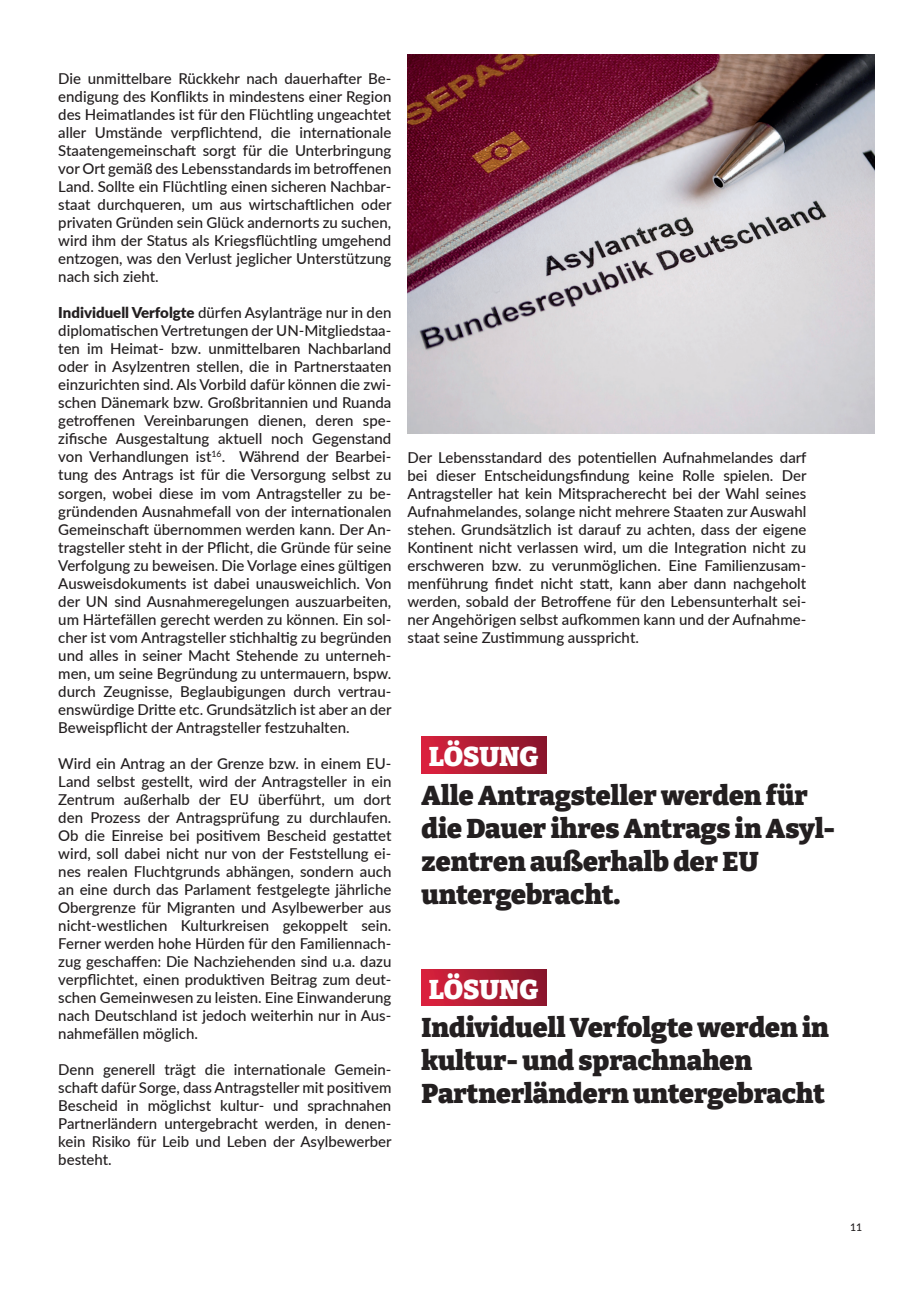
<style>
.page{position:relative;width:919px;height:1289px;background:#fff}
.page>*{position:absolute;margin:0;border:0;box-sizing:border-box;transform-origin:0 0}
.t1{font:100 27px/33px "Bitter";color:#231f20}
.t2{font:100 27px "Bitter";color:#fff}
.t3{font:500 15px/18px "Lato";color:#231f20;text-align:justify}
.t4{font:500 10.5px "Lato";color:#231f20}
.s1{font-weight:900}
</style>
<div class="page">
<img style="left:407px;top:54px;width:467px;height:379px">
<img style="left:421px;top:969px;width:125px;height:36px">
<img style="left:421px;top:736px;width:125px;height:37px">
<p class="t3" style="left:58px;top:69px;width:335px">Die unmittelbare Rückkehr nach dauerhafter Be&shy;endigung des Konflikts in mindestens einer Region des Heimatlandes ist für den Flüchtling ungeachtet aller Umstände verpflichtend, die internationale Staatengemeinschaft sorgt für die Unterbringung vor Ort gemäß des Lebensstandards im betroffenen Land. Sollte ein Flüchtling einen sicheren Nachbar&shy;staat durchqueren, um aus wirtschaftlichen oder privaten Gründen sein Glück andernorts zu suchen, wird ihm der Status als Kriegsflüchtling umgehend entzogen, was den Verlust jeglicher Unterstützung nach sich zieht.</p>
<p class="t3" style="left:58px;top:303px;width:335px"><span class="s1">Individuell Verfolgte</span> dürfen Asylanträge nur in den diplomatischen Vertretungen der UN-Mitgliedstaa&shy;ten im Heimat- bzw. unmittelbaren Nachbarland oder in Asylzentren stellen, die in Partnerstaaten einzurichten sind. Als Vorbild dafür können die zwi&shy;schen Dänemark bzw. Großbritannien und Ruanda getroffenen Vereinbarungen dienen, deren spe&shy;zifische Ausgestaltung aktuell noch Gegenstand von Verhandlungen ist<sup>16</sup>. Während der Bearbei&shy;tung des Antrags ist für die Versorgung selbst zu sorgen, wobei diese im vom Antragsteller zu be&shy;gründenden Ausnahmefall von der internationalen Gemeinschaft übernommen werden kann. Der An&shy;tragsteller steht in der Pflicht, die Gründe für seine Verfolgung zu beweisen. Die Vorlage eines gültigen Ausweisdokuments ist dabei unausweichlich. Von der UN sind Ausnahmeregelungen auszuarbeiten, um Härtefällen gerecht werden zu können. Ein sol&shy;cher ist vom Antragsteller stichhaltig zu begründen und alles in seiner Macht Stehende zu unterneh&shy;men, um seine Begründung zu untermauern, bspw. durch Zeugnisse, Beglaubigungen durch vertrau&shy;enswürdige Dritte etc. Grundsätzlich ist aber an der Beweispflicht der Antragsteller festzuhalten.</p>
<p class="t3" style="left:58px;top:753px;width:334px">Wird ein Antrag an der Grenze bzw. in einem EU-Land selbst gestellt, wird der Antragsteller in ein Zentrum außerhalb der EU überführt, um dort den Prozess der Antragsprüfung zu durchlaufen.<br>Ob die Einreise bei positivem Bescheid gestattet wird, soll dabei nicht nur von der Feststellung ei&shy;nes realen Fluchtgrunds abhängen, sondern auch an eine durch das Parlament festgelegte jährliche Obergrenze für Migranten und Asylbewerber aus nicht-westlichen Kulturkreisen gekoppelt sein.<br>Ferner werden hohe Hürden für den Familiennach&shy;zug geschaffen: Die Nachziehenden sind u.a. dazu verpflichtet, einen produktiven Beitrag zum deut&shy;schen Gemeinwesen zu leisten. Eine Einwanderung nach Deutschland ist jedoch weiterhin nur in Aus&shy;nahmefällen möglich.</p>
<p class="t3" style="left:58px;top:1059px;width:335px">Denn generell trägt die internationale Gemein&shy;schaft dafür Sorge, dass Antragsteller mit positivem Bescheid in möglichst kultur- und sprachnahen Partnerländern untergebracht werden, in denen&shy;kein Risiko für Leib und Leben der Asylbewerber besteht.</p>
<p class="t3" style="left:407px;top:448px;width:400px">Der Lebensstandard des potentiellen Aufnahmelandes darf bei dieser Entscheidungsfindung keine Rolle spielen. Der Antragsteller hat kein Mitspracherecht bei der Wahl seines Aufnahmelandes, solange nicht mehrere Staaten zur Auswahl stehen. Grundsätzlich ist darauf zu achten, dass der eigene Kontinent nicht verlassen wird, um die Integration nicht zu erschweren bzw. zu verunmöglichen. Eine Familienzusam&shy;menführung findet nicht statt, kann aber dann nachgeholt werden, sobald der Betroffene für den Lebensunterhalt sei&shy;ner Angehörigen selbst aufkommen kann und der Aufnahme&shy;staat seine Zustimmung ausspricht.</p>
<h1 class="t2" style="left:429px;top:739px;width:111px">LÖSUNG</h1>
<h1 class="t1" style="left:421px;top:778px;width:415px">Alle Antragsteller werden für die Dauer ihres Antrags in Asyl&shy;zentren außerhalb der EU untergebracht.</h1>
<h1 class="t2" style="left:429px;top:971px;width:111px">LÖSUNG</h1>
<h1 class="t1" style="left:421px;top:1010px;width:409px">Individuell Verfolgte werden in kultur- und sprachnahen<br>Partnerländern untergebracht</h1>
<p class="t4" style="left:850px;top:1219px;width:14px">11</p>
</div>
